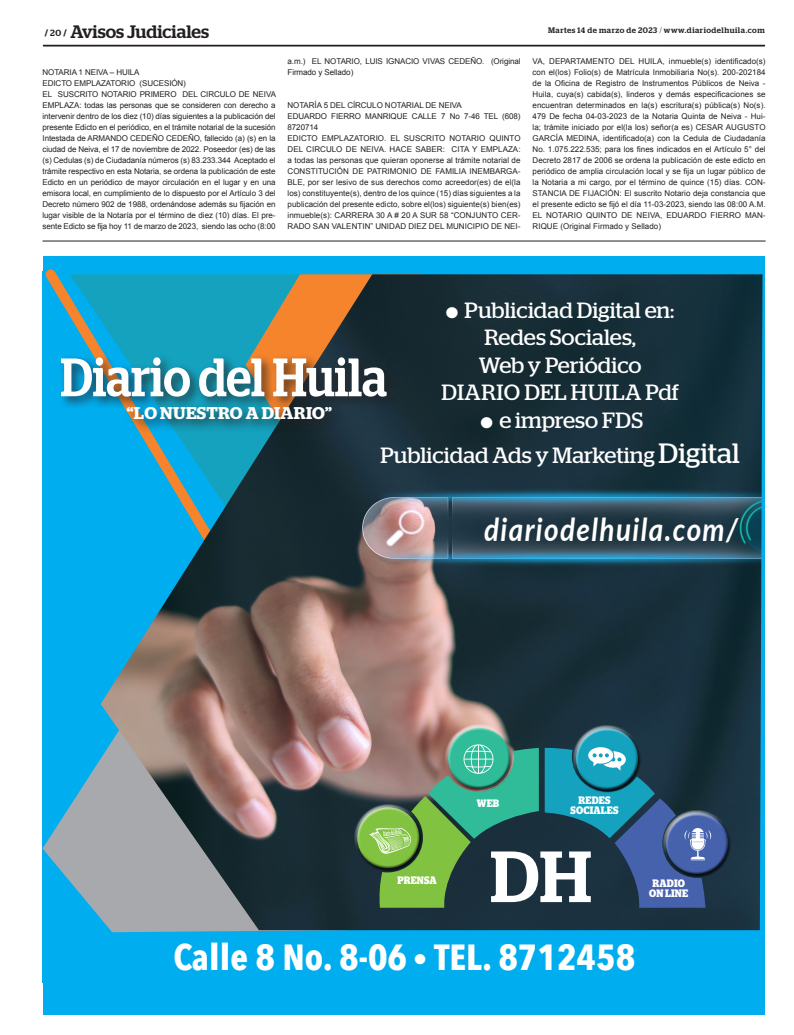
<style>
.page{position:relative;width:794px;height:1035px;background:#fff}
.page>*{position:absolute;margin:0;border:0;box-sizing:border-box;transform-origin:0 0}
.t1{font:700 36.3px "Avenir Next Condensed";color:#fff}
.t2{font:italic 700 31.9px "Lato";letter-spacing:.05em;color:#fff;scale:.87 1}
.t3{font:22.1px/27.6px "Stag";color:#fff;text-align:center}
.t4{font:500 18px "Stag";color:#231f20}
.t5{font:600 17px "Stag";letter-spacing:.02em;color:#fff}
.t6{font:700 10.8px/10.4px "Stag";letter-spacing:.02em;color:#fff;scale:.89 1}
.t7{font:8px/11px "Arial";letter-spacing:-.01em;color:#231f20}
.t8{font:500 8px "Stag";letter-spacing:.065em;color:#231f20}
.s1{font-weight:700;font-size:9px}
.s2{font-size:9px}
.s3{font-weight:300}
.s4{font-size:27.9px}
</style>
<div class="page">
<svg style="left:43px;top:45px;width:721px;height:1px"></svg>
<div style="left:43px;top:256px;width:721px;height:759px;background:#00aeef"></div>
<svg style="left:42px;top:269px;width:28px;height:317px"></svg>
<svg style="left:70px;top:274px;width:31px;height:79px"></svg>
<svg style="left:43px;top:447px;width:305px;height:485px"></svg>
<img style="left:101px;top:274px;width:661px;height:656px">
<div style="left:663px;top:810px;width:63px;height:49px;background:#fff;opacity:.75"></div>
<div style="left:667px;top:823px;width:64px;height:54px;background:#231f20;opacity:.75"></div>
<div style="left:573px;top:725px;width:63px;height:49px;background:#fff;opacity:.75"></div>
<div style="left:577px;top:739px;width:64px;height:53px;background:#231f20;opacity:.75"></div>
<div style="left:445px;top:724px;width:63px;height:50px;background:#fff;opacity:.75"></div>
<div style="left:449px;top:738px;width:64px;height:54px;background:#231f20;opacity:.75"></div>
<div style="left:354px;top:804px;width:63px;height:49px;background:#fff;opacity:.75"></div>
<div style="left:358px;top:817px;width:64px;height:54px;background:#231f20;opacity:.75"></div>
<svg style="left:364px;top:744px;width:348px;height:163px;background:#4a7c77"></svg>
<div style="left:57px;top:353px;width:343px;height:80px;background:#231f20;opacity:.75"></div>
<svg style="left:61px;top:357px;width:129px;height:40px;background:#85bcca"></svg>
<svg style="left:199px;top:358px;width:65px;height:39px;background:#97bec2"></svg>
<svg style="left:273px;top:357px;width:113px;height:40px;background:#a49c96"></svg>
<hr style="left:43px;top:241px;width:722px;height:1px;background:#231f20">
<h3 class="t4" style="left:45px;top:21px;width:166px"><span class="s1">/</span> <span class="s2">20</span> <span class="s1">/</span> Avisos Judiciales</h3>
<p class="t8" style="left:548px;top:26px;width:218px">Martes 14 de marzo de 2023 <span class="s3">/</span> www.diariodelhuila.com</p>
<p class="t7" style="left:43px;top:67px;width:235px">NOTARIA 1 NEIVA – HUILA<br>EDICTO EMPLAZATORIO (SUCESIÓN)<br>EL SUSCRITO NOTARIO PRIMERO DEL CIRCULO DE NEIVA EMPLAZA: todas las personas que se consideren con derecho a intervenir dentro de los diez (10) días siguientes a la publicación del presente Edicto en el periódico, en el trámite notarial de la sucesión Intestada de ARMANDO CEDEÑO CEDEÑO, fallecido (a) (s) en la ciudad de Neiva, el 17 de noviembre de 2022. Poseedor (es) de las (s) Cedulas (s) de Ciudadanía números (s) 83.233.344 Aceptado el trámite respectivo en esta Notaria, se ordena la publicación de este Edicto en un periódico de mayor circulación en el lugar y en una emisora local, en cumplimiento de lo dispuesto por el Artículo 3 del Decreto número 902 de 1988, ordenándose además su fijación en lugar visible de la Notaría por el término de diez (10) días. El pre&shy;sente Edicto se fija hoy 11 de marzo de 2023, siendo las ocho (8:00</p>
<p class="t7" style="left:287px;top:56px;width:234px">a.m.) EL NOTARIO, LUIS IGNACIO VIVAS CEDEÑO. (Original<br>Firmado y Sellado)</p>
<p class="t7" style="left:287px;top:100px;width:234px">NOTARÍA 5 DEL CÍRCULO NOTARIAL DE NEIVA<br>EDUARDO FIERRO MANRIQUE CALLE 7 No 7-46 TEL (608)<br>8720714<br>EDICTO EMPLAZATORIO. EL SUSCRITO NOTARIO QUINTO DEL CIRCULO DE NEIVA. HACE SABER: CITA Y EMPLAZA: a todas las personas que quieran oponerse al trámite notarial de CONSTITUCIÓN DE PATRIMONIO DE FAMILIA INEMBARGA-BLE, por ser lesivo de sus derechos como acreedor(es) de el(la los) constituyente(s), dentro de los quince (15) días siguientes a la publicación del presente edicto, sobre el(los) siguiente(s) bien(es) inmueble(s): CARRERA 30 A # 20 A SUR 58 “CONJUNTO CER-RADO SAN VALENTIN” UNIDAD DIEZ DEL MUNICIPIO DE NEI-</p>
<p class="t7" style="left:532px;top:56px;width:234px;text-align:justify">VA, DEPARTAMENTO DEL HUILA, inmueble(s) identificado(s) con el(los) Folio(s) de Matrícula Inmobiliaria No(s). 200-202184 de la Oficina de Registro de Instrumentos Públicos de Neiva - Huila, cuya(s) cabida(s), linderos y demás especificaciones se encuentran determinados en la(s) escritura(s) pública(s) No(s).<br>479 De fecha 04-03-2023 de la Notaria Quinta de Neiva - Hui&shy;la; trámite iniciado por el(la los) señor(a es) CESAR AUGUSTO GARCÍA MEDINA, identificado(a) con la Cedula de Ciudadanía No. 1.075.222.535; para los fines indicados en el Artículo 5° del Decreto 2817 de 2006 se ordena la publicación de este edicto en periódico de amplia circulación local y se fija un lugar público de la Notaria a mi cargo, por el término de quince (15) días. CON-STANCIA DE FIJACIÓN: El suscrito Notario deja constancia que el presente edicto se fijó el día 11-03-2023, siendo las 08:00 A.M.<br>EL NOTARIO QUINTO DE NEIVA, EDUARDO FIERRO MAN-RIQUE (Original Firmado y Sellado)</p>
<h3 class="t5" style="left:127px;top:403px;width:206px">“LO NUESTRO A DIARIO”</h3>
<h3 class="t3" style="left:441px;top:296px;width:239px">● Publicidad Digital en:<br>Redes Sociales,<br>Web y Periódico<br>DIARIO DEL HUILA Pdf</h3>
<h3 class="t3" style="left:380px;top:402px;width:361px;line-height:34.9px">● e impreso FDS<br>Publicidad Ads y Marketing <span class="s4">Digital</span></h3>
<h2 class="t2" style="left:484px;top:505px;width:293px">diariodelhuila.com/</h2>
<h3 class="t6" style="left:397px;top:874px;width:46px">PRENSA</h3>
<h3 class="t6" style="left:477px;top:798px;width:27px">WEB</h3>
<h3 class="t6" style="left:570px;top:795px;width:56px;text-align:center">REDES<br>SOCIALES</h3>
<h3 class="t6" style="left:649px;top:877px;width:45px">RADIO<br>ON LINE</h3>
<h1 class="t1" style="left:173px;top:935px;width:463px">Calle 8 No. 8-06 ● TEL. 8712458</h1>
</div>
